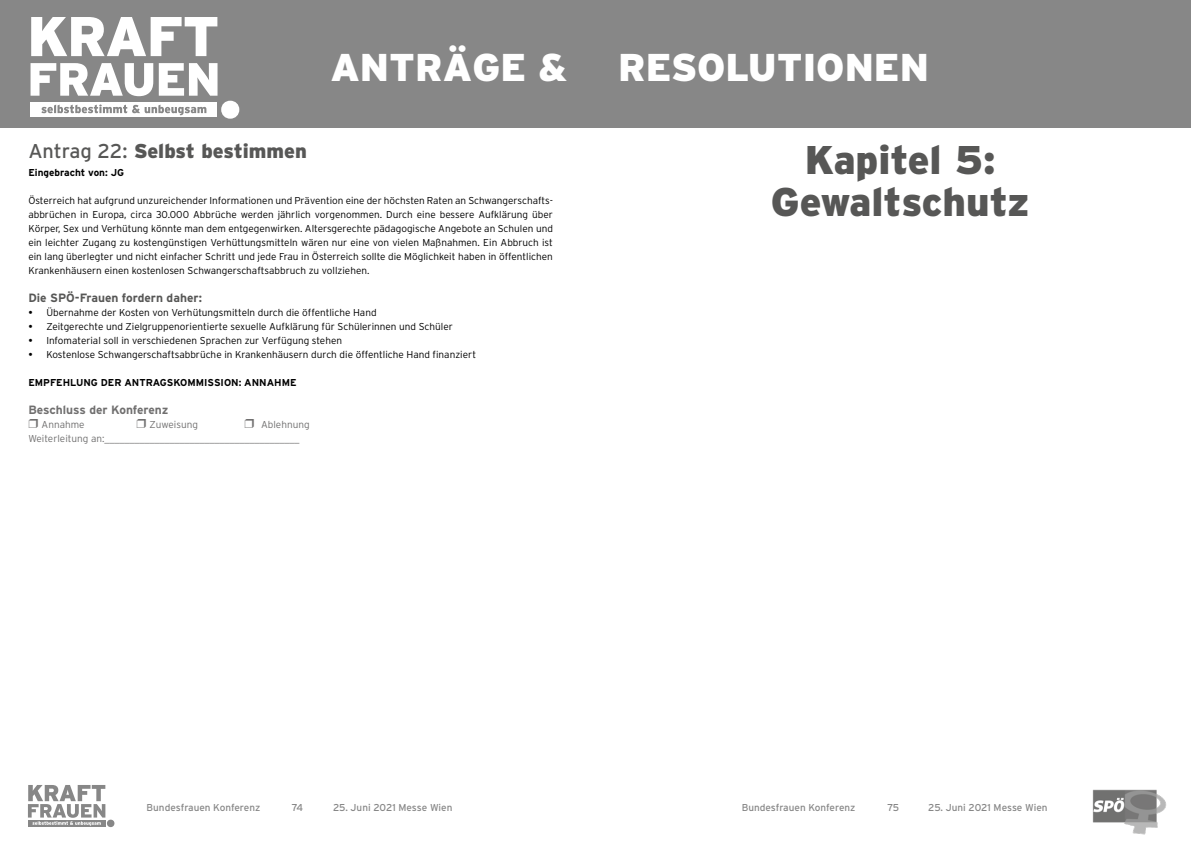
<style>
.page{position:relative;width:1191px;height:842px;background:#fff}
.page>*{position:absolute;margin:0;border:0;box-sizing:border-box;transform-origin:0 0}
.t1{font:900 40px/42px "Interstate";color:#575756;text-align:center}
.t2{font:900 38.7px "Interstate";color:#fff}
.t3{font:900 20px "Interstate";color:#575756}
.t4{font:700 12px "Interstate";color:#575756}
.t5{font:700 12px "Interstate";color:#706f6f}
.t6{font:300 10px/14px "Interstate";color:#000;text-align:justify}
.t7{font:10px "Interstate";color:#878787}
.t8{font:300 10px/14px "Interstate";color:#706f6f}
.t9{font:700 10px "Interstate";color:#000}
.s1{font-weight:400}
</style>
<div class="page">
<div style="left:0;top:0;width:1191px;height:128px;background:#878787"></div>
<svg style="left:28px;top:785px;width:77px;height:41px"></svg>
<div style="left:107px;top:820px;width:7px;height:7px;background:#878787;border-radius:50%"></div>
<svg style="left:31px;top:17px;width:186px;height:39px"></svg>
<svg style="left:31px;top:63px;width:122px;height:33px"></svg>
<svg style="left:159px;top:63px;width:58px;height:33px"></svg>
<div style="left:31px;top:102px;width:186px;height:15px;background:#fff"></div>
<svg style="left:42px;top:105px;width:164px;height:10px"></svg>
<div style="left:221px;top:101px;width:18px;height:18px;background:#fff;border-radius:50%"></div>
<img style="left:1092px;top:789px;width:74px;height:46px">
<h2 class="t2" style="left:330px;top:45px;width:238px">ANTRÄGE &amp;</h2>
<h2 class="t2" style="left:618px;top:45px;width:312px">RESOLUTIONEN</h2>
<h3 class="t3" style="left:28px;top:139px;width:280px"><span class="s1">Antrag 22:</span> Selbst bestimmen</h3>
<p class="t9" style="left:28px;top:167px;width:97px">Eingebracht von: JG</p>
<p class="t6" style="left:28px;top:193px;width:526px">Österreich hat aufgrund unzureichender Informationen und Prävention eine der höchsten Raten an Schwangerschafts&shy;abbrüchen in Europa, circa 30.000 Abbrüche werden jährlich vorgenommen. Durch eine bessere Aufklärung über Körper, Sex und Verhütung könnte man dem entgegenwirken. Altersgerechte pädagogische Angebote an Schulen und ein leichter Zugang zu kostengünstigen Verhüttungsmitteln wären nur eine von vielen Maßnahmen. Ein Abbruch ist ein lang überlegter und nicht einfacher Schritt und jede Frau in Österreich sollte die Möglichkeit haben in öffentlichen Krankenhäusern einen kostenlosen Schwangerschaftsabbruch zu vollziehen.</p>
<p class="t4" style="left:28px;top:291px;width:175px">Die SPÖ-Frauen fordern daher:</p>
<p class="t6" style="left:28px;top:305px;width:350px"><span class="s1">•</span> Übernahme der Kosten von Verhütungsmitteln durch die öffentliche Hand</p>
<p class="t6" style="left:28px;top:319px;width:426px"><span class="s1">•</span> Zeitgerechte und Zielgruppenorientierte sexuelle Aufklärung für Schülerinnen und Schüler</p>
<p class="t6" style="left:28px;top:333px;width:315px"><span class="s1">•</span> Infomaterial soll in verschiedenen Sprachen zur Verfügung stehen</p>
<p class="t6" style="left:28px;top:347px;width:449px"><span class="s1">•</span> Kostenlose Schwangerschaftsabbrüche in Krankenhäusern durch die öffentliche Hand finanziert</p>
<p class="t9" style="left:28px;top:377px;width:270px">EMPFEHLUNG DER ANTRAGSKOMMISSION: ANNAHME</p>
<p class="t5" style="left:28px;top:403px;width:142px">Beschluss der Konferenz</p>
<p class="t8" style="left:42px;top:417px;width:45px">Annahme</p>
<p class="t8" style="left:150px;top:417px;width:50px">Zuweisung</p>
<p class="t8" style="left:28px;top:417px;width:283px;text-indent:233px">Ablehnung<br>Weiterleitung an:_______________________________________</p>
<h1 class="t1" style="left:771px;top:138px;width:260px">Kapitel 5:<br>Gewaltschutz</h1>
<p class="t7" style="left:147px;top:801px;width:115px">Bundesfrauen Konferenz</p>
<p class="t7" style="left:292px;top:801px;width:13px">74</p>
<p class="t7" style="left:333px;top:801px;width:121px">25. Juni 2021 Messe Wien</p>
<p class="t7" style="left:741px;top:801px;width:115px">Bundesfrauen Konferenz</p>
<p class="t7" style="left:887px;top:801px;width:13px">75</p>
<p class="t7" style="left:928px;top:801px;width:121px">25. Juni 2021 Messe Wien</p>
</div>
